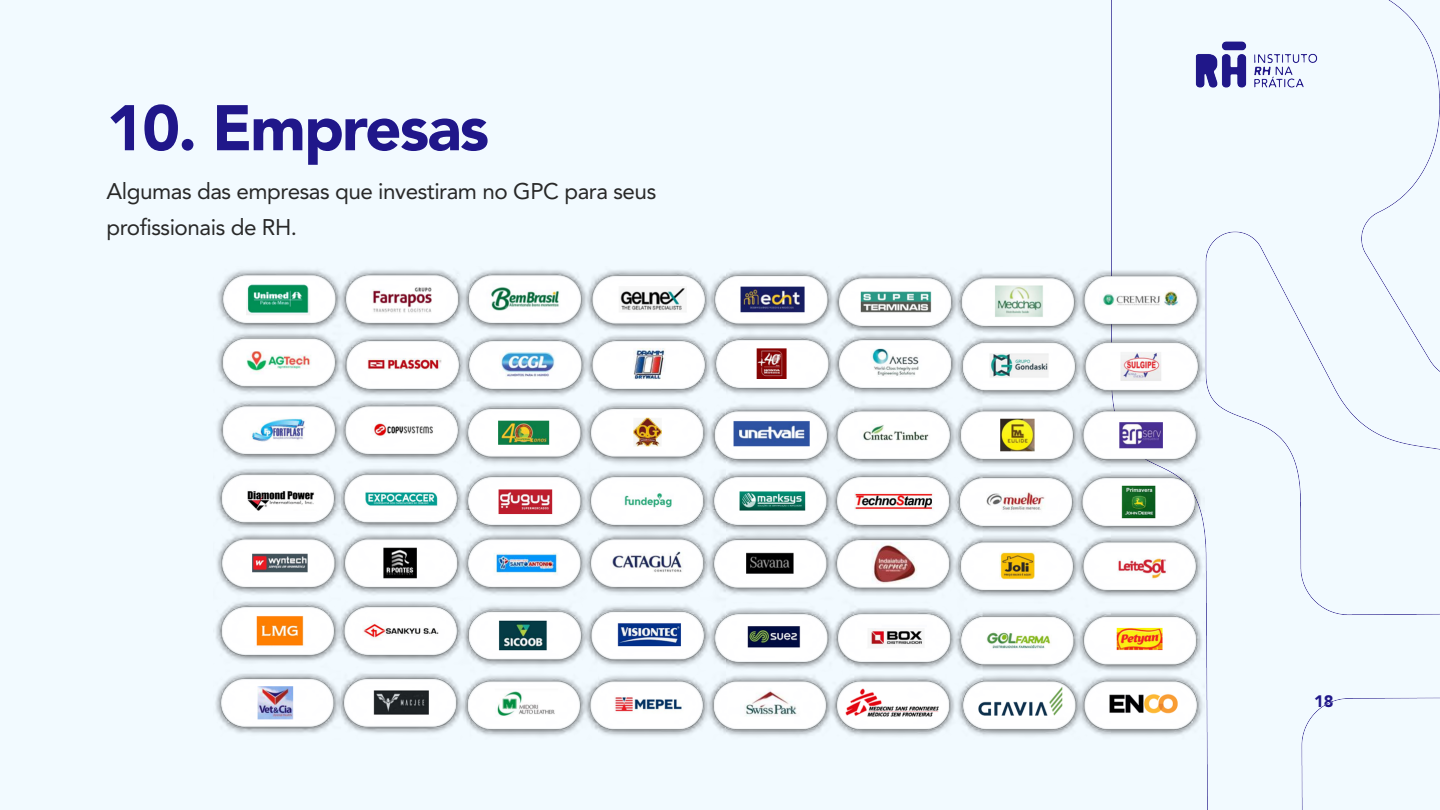
<style>
.page{position:relative;width:1440px;height:810px;background:#f2faff}
.page>*{position:absolute;margin:0;border:0;box-sizing:border-box;transform-origin:0 0}
.t1{font:900 63.75px "Avenir LT Std";letter-spacing:-.03em;color:#20178a}
.t2{font:22.5px/36.8px "Avenir LT Std";letter-spacing:-.02em;color:#282828}
.t3{font:900 16.5px "Avenir LT Std";color:#201789}
</style>
<div class="page">
<img style="left:1195px;top:0;width:245px;height:810px">
<img style="left:215px;top:253px;width:990px;height:496px">
<h1 class="t1" style="left:106px;top:90px;width:384px">10. Empresas</h1>
<p class="t2" style="left:106px;top:173px;width:551px">Algumas das empresas que investiram no GPC para seus profissionais de RH.</p>
<p class="t3" style="left:1314px;top:691px;width:21px">18</p>
</div>
